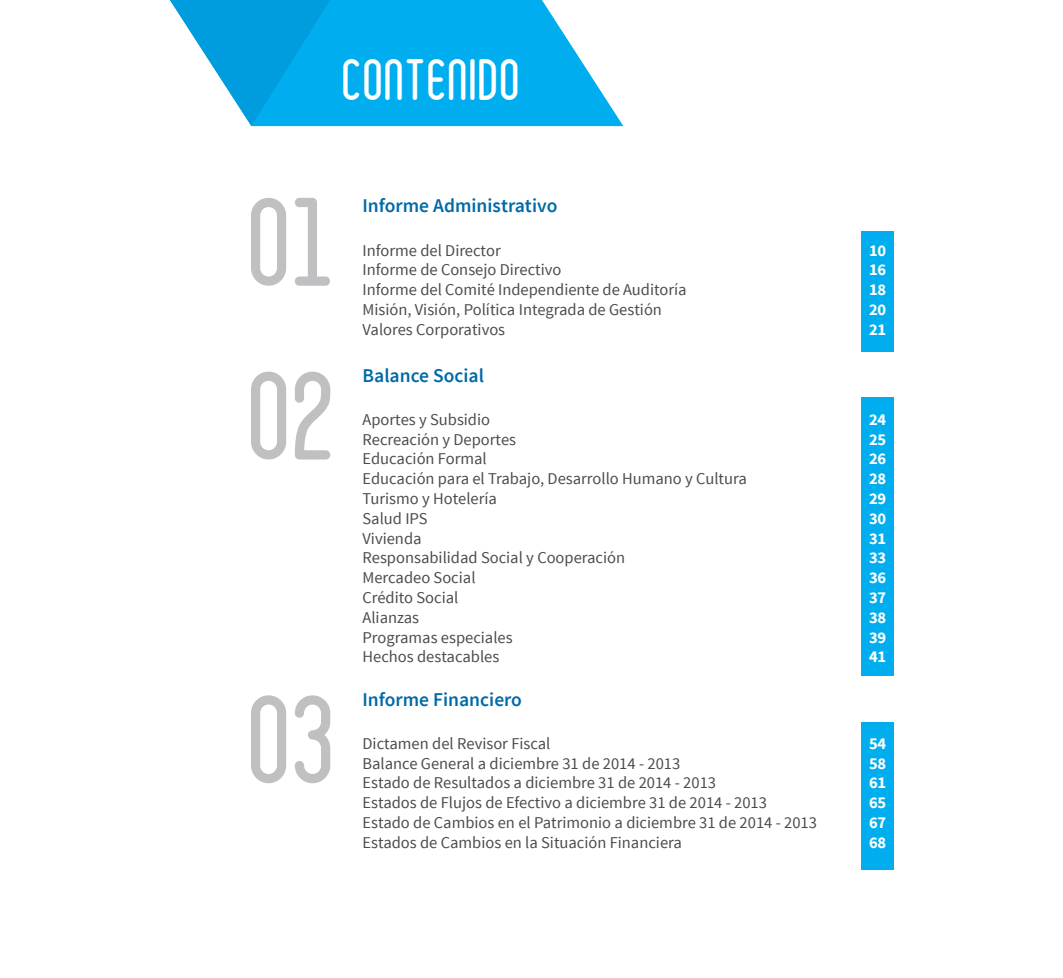
<style>
.page{position:relative;width:1063px;height:978px;background:#fff}
.page>*{position:absolute;margin:0;border:0;box-sizing:border-box;transform-origin:0 0}
.t1{font:90px/173.7px "Ruler";color:#c0bfc1}
.t2{font:42px "Ruler";letter-spacing:-.03em;color:#fff}
.t3{font:600 19.5px "Source Sans Pro";color:#006aa8}
.t4{font:16.5px/19.8px "Source Sans Pro";color:#4e4b4c}
.t5{font:700 16.5px/19.8px "Source Sans Pro";letter-spacing:-.03em;color:#fff;text-align:justify}
</style>
<div class="page">
<div style="left:861px;top:231px;width:33px;height:121px;background:#00aeef"></div>
<div style="left:861px;top:398px;width:33px;height:278px;background:#00aeef"></div>
<div style="left:861px;top:722px;width:33px;height:148px;background:#00aeef"></div>
<svg style="left:330px;top:0;width:293px;height:126px;background:#23b9f1"></svg>
<svg style="left:170px;top:0;width:160px;height:126px"></svg>
<h2 class="t2" style="left:344px;top:55px;width:182px">CONTENIDO</h2>
<h1 class="t1" style="left:251px;top:155px;width:94px">01<br>02</h1>
<h1 class="t1" style="left:251px;top:652px;width:94px">03</h1>
<p class="t3" style="left:363px;top:196px;width:196px">Informe Administrativo</p>
<p class="t4" style="left:363px;top:241px;width:326px">Informe del Director<br>Informe de Consejo Directivo<br>Informe del Comité Independiente de Auditoría Misión, Visión, Política Integrada de Gestión Valores Corporativos</p>
<p class="t3" style="left:363px;top:365px;width:123px">Balance Social</p>
<p class="t4" style="left:363px;top:410px;width:386px">Aportes y Subsidio<br>Recreación y Deportes<br>Educación Formal<br>Educación para el Trabajo, Desarrollo Humano y Cultura<br>Turismo y Hotelería<br>Salud IPS<br>Vivienda<br>Responsabilidad Social y Cooperación<br>Mercadeo Social<br>Crédito Social<br>Alianzas<br>Programas especiales<br>Hechos destacables</p>
<p class="t3" style="left:363px;top:689px;width:161px">Informe Financiero</p>
<p class="t4" style="left:363px;top:734px;width:456px">Dictamen del Revisor Fiscal<br>Balance General a diciembre 31 de 2014 - 2013<br>Estado de Resultados a diciembre 31 de 2014 - 2013<br>Estados de Flujos de Efectivo a diciembre 31 de 2014 - 2013<br>Estado de Cambios en el Patrimonio a diciembre 31 de 2014 - 2013<br>Estados de Cambios en la Situación Financiera</p>
<p class="t5" style="left:869px;top:241px;width:18px">10<br>16<br>18<br>20<br>21</p>
<p class="t5" style="left:869px;top:410px;width:18px">24<br>25<br>26<br>28<br>29<br>30<br>31<br>33<br>36<br>37<br>38<br>39<br>41</p>
<p class="t5" style="left:869px;top:734px;width:18px">54<br>58<br>61<br>65<br>67<br>68</p>
</div>
